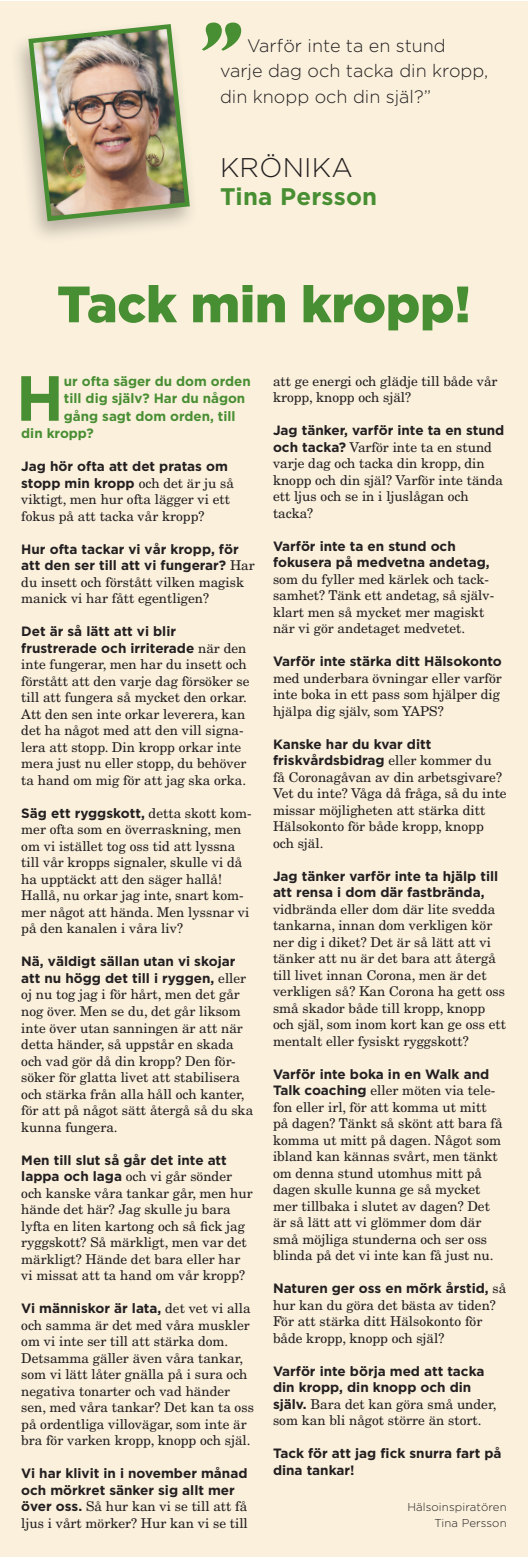
<style>
.page{position:relative;width:528px;height:1557px;background:#fff}
.page>*{position:absolute;margin:0;border:0;box-sizing:border-box;transform-origin:0 0}
.t1{font:700 63.6px "Gotham";color:#488e32}
.t2{font:900 51px "Gotham";letter-spacing:-.005em;color:#488e32}
.t3{font:300 27px "Gotham";letter-spacing:.01em;color:#231f20}
.t4{font:700 24px "Gotham";letter-spacing:.01em;color:#488e32}
.t5{font:300 18px/25.5px "Gotham";color:#231f20}
.t6{font:13.5px/16.5px "New Century Schlbk LT Std";color:#231f20}
.t7{font:700 13.5px/16.5px "Gotham";color:#231f20}
.t8{font:700 13.5px "Gotham";color:#488e32}
.t9{font:300 11.4px/16.5px "Gotham";letter-spacing:.01em;color:#231f20;text-align:right}
.s1{font-family:"New Century Schlbk LT Std";font-weight:400}
.s2{font-family:"Gotham";font-weight:700}
</style>
<div class="page">
<div style="left:0;top:1px;width:527px;height:1555px;background:#faf0dc"></div>
<div style="left:9px;top:19px;width:190px;height:226px;background:#231f20;opacity:.3"></div>
<img style="left:26px;top:22px;width:166px;height:202px">
<svg style="left:202px;top:23px;width:39px;height:28px"></svg>
<h3 class="t5" style="left:220px;top:33px;width:269px;text-indent:27px">Varför inte ta en stund varje dag och tacka din kropp, din knopp och din själ?”</h3>
<h3 class="t3" style="left:220px;top:153px;width:134px">KRÖNIKA</h3>
<h3 class="t4" style="left:220px;top:182px;width:158px">Tina Persson</h3>
<h2 class="t2" style="left:57px;top:275px;width:415px">Tack min kropp!</h2>
<h1 class="t1" style="left:16px;top:361px;width:49px">H</h1>
<p class="t8" style="left:64px;top:373px;width:188px">ur ofta säger du dom orden</p>
<p class="t8" style="left:64px;top:390px;width:183px">till dig själv? Har du någon</p>
<p class="t8" style="left:64px;top:408px;width:173px">gång sagt dom orden, till</p>
<p class="t8" style="left:21px;top:426px;width:74px">din kropp?</p>
<p class="t7" style="left:21px;top:458px;width:214px">Jag hör ofta att det pratas om stopp min kropp <span class="s1">och det är ju så</span></p>
<p class="t6" style="left:21px;top:491px;width:210px">viktigt, men hur ofta lägger vi ett fokus på att tacka vår kropp?</p>
<p class="t7" style="left:21px;top:540px;width:235px">Hur ofta tackar vi vår kropp, för att den ser till att vi fungerar? <span class="s1">Har</span></p>
<p class="t6" style="left:21px;top:573px;width:224px">du insett och förstått vilken magisk manick vi har fått egentligen?</p>
<p class="t7" style="left:21px;top:623px;width:226px">Det är så lätt att vi blir frustrerade och irriterade <span class="s1">när den</span></p>
<p class="t6" style="left:21px;top:656px;width:230px">inte fungerar, men har du insett och förstått att den varje dag försöker se till att fungera så mycket den orkar.<br>Att den sen inte orkar leverera, kan det ha något med att den vill signa&shy;lera att stopp. Din kropp orkar inte mera just nu eller stopp, du behöver ta hand om mig för att jag ska orka.</p>
<p class="t7" style="left:21px;top:804px;width:231px">Säg ett ryggskott, <span class="s1">detta skott kom-</span></p>
<p class="t6" style="left:21px;top:821px;width:229px">mer ofta som en överraskning, men om vi istället tog oss tid att lyssna till vår kropps signaler, skulle vi då ha upptäckt att den säger hallå!<br>Hallå, nu orkar jag inte, snart kom&shy;mer något att hända. Men lyssnar vi på den kanalen i våra liv?</p>
<p class="t7" style="left:21px;top:953px;width:226px">Nä, väldigt sällan utan vi skojar att nu högg det till i ryggen, <span class="s1">eller</span></p>
<p class="t6" style="left:21px;top:986px;width:233px">oj nu tog jag i för hårt, men det går nog över. Men se du, det går liksom inte över utan sanningen är att när detta händer, så uppstår en skada och vad gör då din kropp? Den för&shy;söker för glatta livet att stabilisera och stärka från alla håll och kanter, för att på något sätt återgå så du ska kunna fungera.</p>
<p class="t7" style="left:21px;top:1151px;width:207px">Men till slut så går det inte att</p>
<p class="t6" style="left:21px;top:1167px;width:233px"><span class="s2">lappa och laga</span> och vi går sönder och kanske våra tankar går, men hur hände det här? Jag skulle ju bara lyfta en liten kartong och så fick jag ryggskott? Så märkligt, men var det märkligt? Hände det bara eller har vi missat att ta hand om vår kropp?</p>
<p class="t7" style="left:21px;top:1299px;width:230px">Vi människor är lata, <span class="s1">det vet vi alla</span></p>
<p class="t6" style="left:21px;top:1316px;width:234px">och samma är det med våra muskler om vi inte ser till att stärka dom.<br>Detsamma gäller även våra tankar, som vi lätt låter gnälla på i sura och negativa tonarter och vad händer sen, med våra tankar? Det kan ta oss på ordentliga villovägar, som inte är bra för varken kropp, knopp och själ.</p>
<p class="t7" style="left:21px;top:1464px;width:227px">Vi har klivit in i november månad och mörkret sänker sig allt mer</p>
<p class="t6" style="left:21px;top:1497px;width:228px"><span class="s2">över oss.</span> Så hur kan vi se till att få ljus i vårt mörker? Hur kan vi se till</p>
<p class="t6" style="left:273px;top:372px;width:226px">att ge energi och glädje till både vår kropp, knopp och själ?</p>
<p class="t7" style="left:273px;top:421px;width:233px">Jag tänker, varför inte ta en stund</p>
<p class="t6" style="left:273px;top:438px;width:231px"><span class="s2">och tacka?</span> Varför inte ta en stund varje dag och tacka din kropp, din knopp och din själ? Varför inte tända ett ljus och se in i ljuslågan och tacka?</p>
<p class="t7" style="left:273px;top:537px;width:218px">Varför inte ta en stund och fokusera på medvetna andetag,</p>
<p class="t6" style="left:273px;top:570px;width:222px">som du fyller med kärlek och tack&shy;samhet? Tänk ett andetag, så själv&shy;klart men så mycket mer magiskt när vi gör andetaget medvetet.</p>
<p class="t7" style="left:273px;top:652px;width:230px">Varför inte stärka ditt Hälsokonto</p>
<p class="t6" style="left:273px;top:669px;width:230px">med underbara övningar eller varför inte boka in ett pass som hjälper dig hjälpa dig själv, som YAPS?</p>
<p class="t7" style="left:273px;top:735px;width:220px">Kanske har du kvar ditt friskvårdsbidrag <span class="s1">eller kommer du</span></p>
<p class="t6" style="left:273px;top:768px;width:235px">få Coronagåvan av din arbetsgivare?<br>Vet du inte? Våga då fråga, så du inte missar möjligheten att stärka ditt<br>Hälsokonto för både kropp, knopp och själ.</p>
<p class="t7" style="left:273px;top:867px;width:227px">Jag tänker varför inte ta hjälp till att rensa i dom där fastbrända,</p>
<p class="t6" style="left:273px;top:900px;width:234px">vidbrända eller dom där lite svedda tankarna, innan dom verkligen kör ner dig i diket? Det är så lätt att vi tänker att nu är det bara att återgå till livet innan Corona, men är det verkligen så? Kan Corona ha gett oss små skador både till kropp, knopp och själ, som inom kort kan ge oss ett mentalt eller fysiskt ryggskott?</p>
<p class="t7" style="left:273px;top:1065px;width:217px">Varför inte boka in en Walk and</p>
<p class="t6" style="left:273px;top:1082px;width:231px"><span class="s2">Talk coaching</span> eller möten via tele&shy;fon eller irl, för att komma ut mitt på dagen? Tänkt så skönt att bara få komma ut mitt på dagen. Något som ibland kan kännas svårt, men tänkt om denna stund utomhus mitt på dagen skulle kunna ge så mycket mer tillbaka i slutet av dagen? Det är så lätt att vi glömmer dom där små möjliga stunderna och ser oss blinda på det vi inte kan få just nu.</p>
<p class="t7" style="left:273px;top:1279px;width:234px">Naturen ger oss en mörk årstid, <span class="s1">så</span></p>
<p class="t6" style="left:273px;top:1296px;width:224px">hur kan du göra det bästa av tiden?<br>För att stärka ditt Hälsokonto för både kropp, knopp och själ?</p>
<p class="t7" style="left:273px;top:1362px;width:213px">Varför inte börja med att tacka din kropp, din knopp och din</p>
<p class="t6" style="left:273px;top:1395px;width:225px"><span class="s2">själv.</span> Bara det kan göra små under, som kan bli något större än stort.</p>
<p class="t7" style="left:273px;top:1444px;width:230px">Tack för att jag fick snurra fart på dina tankar!</p>
<p class="t9" style="left:407px;top:1498px;width:101px">Hälsoinspiratören<br>Tina Persson</p>
</div>
